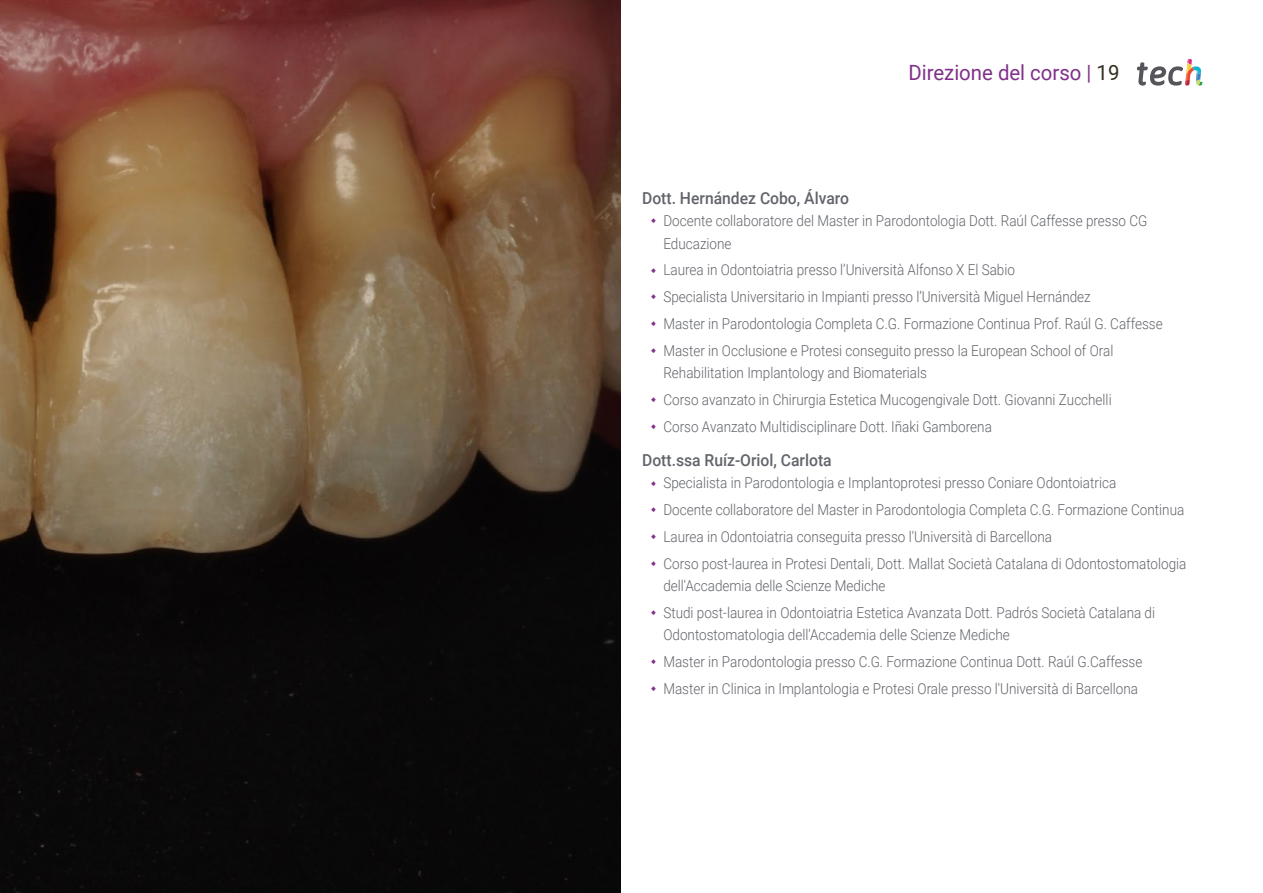
<style>
.page{position:relative;width:1263px;height:893px;background:#fff}
.page>*{position:absolute;margin:0;border:0;box-sizing:border-box;transform-origin:0 0}
.t1{font:21px "Roboto";color:#813089}
.t2{font:500 16.5px "Roboto";color:#61646a;scale:.95 1}
.t3{font:300 15px/26.7px "Roboto";color:#61646a;scale:.9 1}
.s1{color:#312e20}
</style>
<div class="page">
<img style="left:0;top:0;width:621px;height:893px">
<svg style="left:1137px;top:59px;width:65px;height:27px"></svg>
<h1 class="t1" style="left:908px;top:57px;width:213px">Direzione del corso | <span class="s1">19</span></h1>
<p class="t2" style="left:642px;top:186px;width:219px">Dott. Hernández Cobo, Álvaro</p>
<p class="t3" style="left:663px;top:209px;width:539px;line-height:22.5px">Docente collaboratore del Master in Parodontologia Dott. Raúl Caffesse presso CG<br>Educazione</p>
<p class="t3" style="left:663px;top:256px;width:556px">Laurea in Odontoiatria presso l’Università Alfonso X El Sabio<br>Specialista Universitario in Impianti presso l’Università Miguel Hernández<br>Master in Parodontologia Completa C.G. Formazione Continua Prof. Raúl G. Caffesse Master in Occlusione e Protesi conseguito presso la European School of Oral</p>
<p class="t3" style="left:663px;top:359px;width:500px">Rehabilitation Implantology and Biomaterials<br>Corso avanzato in Chirurgia Estetica Mucogengivale Dott. Giovanni Zucchelli<br>Corso Avanzato Multidisciplinare Dott. Iñaki Gamborena</p>
<p class="t2" style="left:642px;top:448px;width:201px">Dott.ssa Ruíz-Oriol, Carlota</p>
<p class="t3" style="left:663px;top:469px;width:583px">Specialista in Parodontologia e Implantoprotesi presso Coniare Odontoiatrica<br>Docente collaboratore del Master in Parodontologia Completa C.G. Formazione Continua Laurea in Odontoiatria conseguita presso l'Università di Barcellona<br>Corso post-laurea in Protesi Dentali, Dott. Mallat Società Catalana di Odontostomatologia</p>
<p class="t3" style="left:663px;top:572px;width:548px">dell'Accademia delle Scienze Mediche<br>Studi post-laurea in Odontoiatria Estetica Avanzata Dott. Padrós Società Catalana di</p>
<p class="t3" style="left:663px;top:621px;width:534px">Odontostomatologia dell'Accademia delle Scienze Mediche<br>Master in Parodontologia presso C.G. Formazione Continua Dott. Raúl G.Caffesse<br>Master in Clinica in Implantologia e Protesi Orale presso l'Università di Barcellona</p>
</div>
